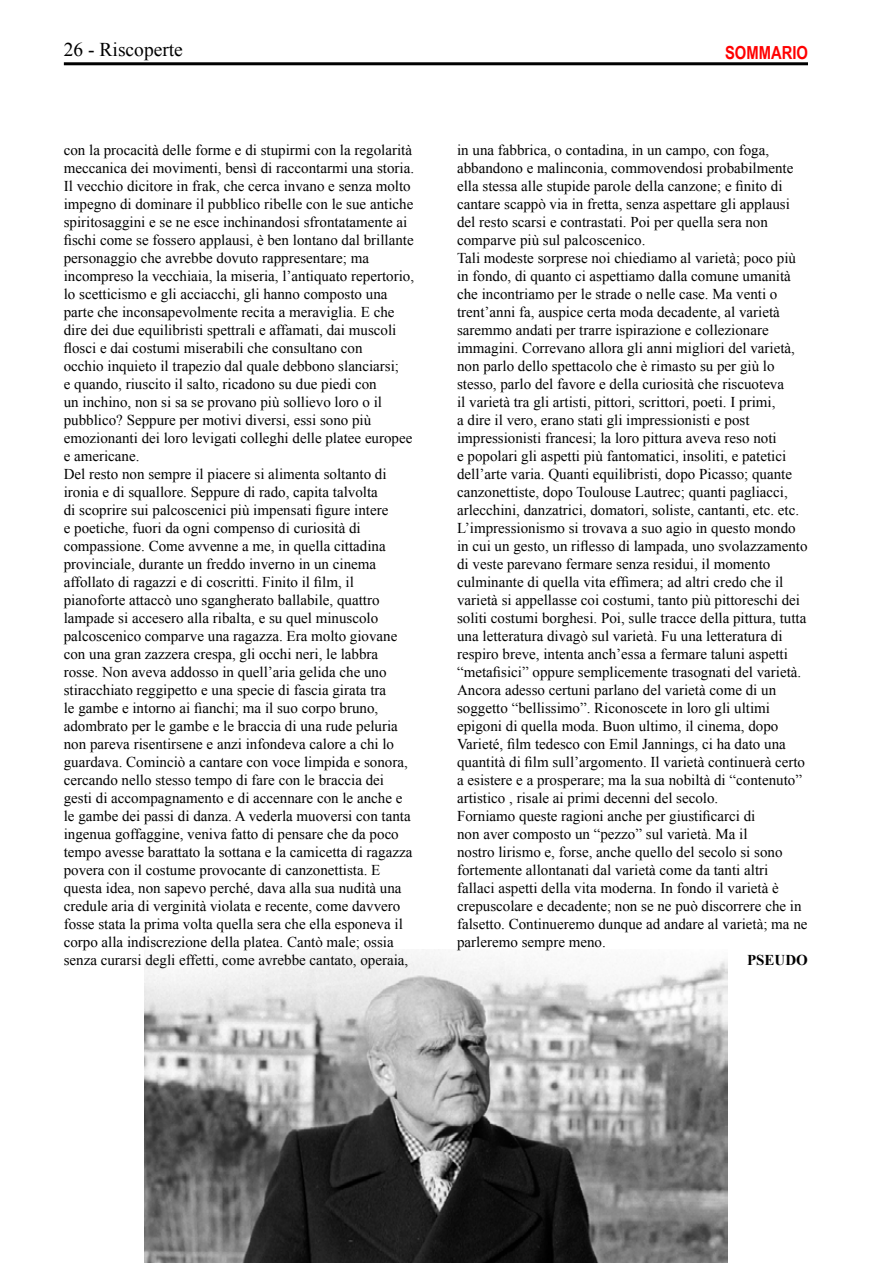
<style>
.page{position:relative;width:893px;height:1263px;background:#fff}
.page>*{position:absolute;margin:0;border:0;box-sizing:border-box;transform-origin:0 0}
.t1{font:19.5px "Times New Roman";color:#000}
.t2{font:700 18px "Arial Narrow";color:#f00}
.t3{font:15px/18px "Times New Roman";color:#000}
.t4{font:700 15px "Times New Roman";color:#000}
</style>
<div class="page">
<hr style="left:64px;top:62px;width:744px;height:3px;background:#000">
<img style="left:144px;top:950px;width:583px;height:313px">
<h1 class="t1" style="left:64px;top:36px;width:121px">26 - Riscoperte</h1>
<p class="t2" style="left:725px;top:39px;width:84px">SOMMARIO</p>
<p class="t3" style="left:64px;top:141px;width:352px">con la procacità delle forme e di stupirmi con la regolarità meccanica dei movimenti, bensì di raccontarmi una storia.<br>Il vecchio dicitore in frak, che cerca invano e senza molto impegno di dominare il pubblico ribelle con le sue antiche spiritosaggini e se ne esce inchinandosi sfrontatamente ai fischi come se fossero applausi, è ben lontano dal brillante personaggio che avrebbe dovuto rappresentare; ma incompreso la vecchiaia, la miseria, l’antiquato repertorio, lo scetticismo e gli acciacchi, gli hanno composto una parte che inconsapevolmente recita a meraviglia. E che dire dei due equilibristi spettrali e affamati, dai muscoli flosci e dai costumi miserabili che consultano con<br>occhio inquieto il trapezio dal quale debbono slanciarsi;<br>e quando, riuscito il salto, ricadono su due piedi con<br>un inchino, non si sa se provano più sollievo loro o il pubblico? Seppure per motivi diversi, essi sono più emozionanti dei loro levigati colleghi delle platee europee e americane.<br>Del resto non sempre il piacere si alimenta soltanto di ironia e di squallore. Seppure di rado, capita talvolta<br>di scoprire sui palcoscenici più impensati figure intere<br>e poetiche, fuori da ogni compenso di curiosità di compassione. Come avvenne a me, in quella cittadina provinciale, durante un freddo inverno in un cinema affollato di ragazzi e di coscritti. Finito il film, il pianoforte attaccò uno sgangherato ballabile, quattro lampade si accesero alla ribalta, e su quel minuscolo palcoscenico comparve una ragazza. Era molto giovane con una gran zazzera crespa, gli occhi neri, le labbra rosse. Non aveva addosso in quell’aria gelida che uno stiracchiato reggipetto e una specie di fascia girata tra<br>le gambe e intorno ai fianchi; ma il suo corpo bruno, adombrato per le gambe e le braccia di una rude peluria non pareva risentirsene e anzi infondeva calore a chi lo guardava. Cominciò a cantare con voce limpida e sonora, cercando nello stesso tempo di fare con le braccia dei gesti di accompagnamento e di accennare con le anche e le gambe dei passi di danza. A vederla muoversi con tanta ingenua goffaggine, veniva fatto di pensare che da poco tempo avesse barattato la sottana e la camicetta di ragazza povera con il costume provocante di canzonettista. E questa idea, non sapevo perché, dava alla sua nudità una credule aria di verginità violata e recente, come davvero fosse stata la prima volta quella sera che ella esponeva il corpo alla indiscrezione della platea. Cantò male; ossia senza curarsi degli effetti, come avrebbe cantato, operaia,</p>
<p class="t3" style="left:457px;top:141px;width:352px">in una fabbrica, o contadina, in un campo, con foga, abbandono e malinconia, commovendosi probabilmente ella stessa alle stupide parole della canzone; e finito di cantare scappò via in fretta, senza aspettare gli applausi del resto scarsi e contrastati. Poi per quella sera non comparve più sul palcoscenico.<br>Tali modeste sorprese noi chiediamo al varietà; poco più in fondo, di quanto ci aspettiamo dalla comune umanità che incontriamo per le strade o nelle case. Ma venti o trent’anni fa, auspice certa moda decadente, al varietà saremmo andati per trarre ispirazione e collezionare immagini. Correvano allora gli anni migliori del varietà, non parlo dello spettacolo che è rimasto su per giù lo stesso, parlo del favore e della curiosità che riscuoteva<br>il varietà tra gli artisti, pittori, scrittori, poeti. I primi,<br>a dire il vero, erano stati gli impressionisti e post impressionisti francesi; la loro pittura aveva reso noti<br>e popolari gli aspetti più fantomatici, insoliti, e patetici dell’arte varia. Quanti equilibristi, dopo Picasso; quante canzonettiste, dopo Toulouse Lautrec; quanti pagliacci, arlecchini, danzatrici, domatori, soliste, cantanti, etc. etc.<br>L’impressionismo si trovava a suo agio in questo mondo in cui un gesto, un riflesso di lampada, uno svolazzamento di veste parevano fermare senza residui, il momento culminante di quella vita effimera; ad altri credo che il varietà si appellasse coi costumi, tanto più pittoreschi dei soliti costumi borghesi. Poi, sulle tracce della pittura, tutta una letteratura divagò sul varietà. Fu una letteratura di respiro breve, intenta anch’essa a fermare taluni aspetti “metafisici” oppure semplicemente trasognati del varietà.<br>Ancora adesso certuni parlano del varietà come di un soggetto “bellissimo”. Riconoscete in loro gli ultimi epigoni di quella moda. Buon ultimo, il cinema, dopo Varieté, film tedesco con Emil Jannings, ci ha dato una quantità di film sull’argomento. Il varietà continuerà certo a esistere e a prosperare; ma la sua nobiltà di “contenuto” artistico , risale ai primi decenni del secolo.<br>Forniamo queste ragioni anche per giustificarci di<br>non aver composto un “pezzo” sul varietà. Ma il<br>nostro lirismo e, forse, anche quello del secolo si sono fortemente allontanati dal varietà come da tanti altri fallaci aspetti della vita moderna. In fondo il varietà è crepuscolare e decadente; non se ne può discorrere che in falsetto. Continueremo dunque ad andare al varietà; ma ne parleremo sempre meno.</p>
<p class="t4" style="left:747px;top:950px;width:62px">PSEUDO</p>
</div>
